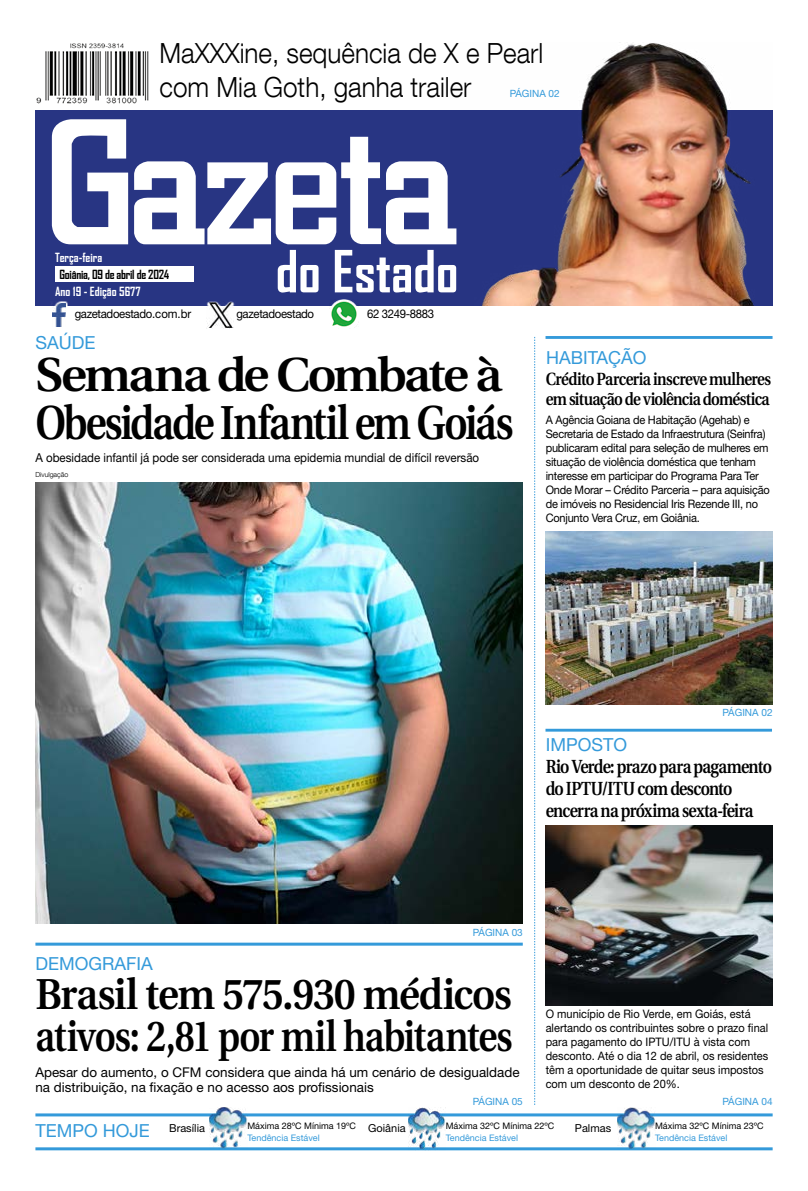
<style>
.page{position:relative;width:808px;height:1191px;background:#fff}
.page>*{position:absolute;margin:0;border:0;box-sizing:border-box;transform-origin:0 0}
.t1{font:700 55.6px "Agency FB";color:#fff}
.t2{font:600 47.5px/48px "Utopia";letter-spacing:-.05em;color:#000;scale:1.05 1}
.t3{font:600 43.2px/42.4px "Utopia";letter-spacing:-.03em;color:#000;scale:.93 1}
.t4{font:300 27.7px/34px "Helvetica Neue LT Com";color:#000;scale:.94 1}
.t5{font:600 18.9px/21.7px "Utopia";letter-spacing:-.04em;color:#000;scale:.85 1}
.t6{font:18px "Helvetica Neue LT Std";color:#349ada}
.t7{font:600 17.6px/20px "Utopia";letter-spacing:-.045em;color:#000;scale:.85 1}
.t8{font:13.4px/15.2px "Helvetica Neue LT Std";color:#000}
.t9{font:12.3px "Helvetica Neue LT Std";color:#000;scale:.94 1}
.t10{font:700 12.1px "Agency FB";color:#fff}
.t11{font:700 12.1px "Agency FB";letter-spacing:-.02em;color:#000}
.t12{font:12px "Helvetica Neue LT Std";letter-spacing:-.03em;color:#000;scale:.95 1}
.t13{font:11.7px/14px "Helvetica Neue LT Std";letter-spacing:-.02em;color:#000;scale:.94 1}
.t14{font:11.7px/14px "Helvetica Neue LT Std";color:#000;scale:.94 1}
.t15{font:11px "Helvetica Neue LT Std";color:#000}
.t16{font:10px "Helvetica Neue LT Std";color:#349ada}
.t17{font:9px "Helvetica Neue LT Std";color:#000}
.t18{font:9px "Helvetica Neue LT Std";color:#349ada}
.t19{font:300 7px "Helvetica Neue LT Com";color:#000}
.s1{font-size:11px}
</style>
<div class="page">
<div style="left:35px;top:110px;width:737px;height:196px;background:#283583"></div>
<hr style="left:35px;top:1113px;width:738px;height:3px;background:#349ada">
<hr style="left:35px;top:1147px;width:738px;height:3px;background:#349ada">
<img style="left:408px;top:1108px;width:38px;height:42px">
<img style="left:209px;top:1108px;width:38px;height:40px">
<img style="left:617px;top:1108px;width:38px;height:40px">
<svg style="left:52px;top:119px;width:76px;height:125px"></svg>
<svg style="left:134px;top:137px;width:317px;height:107px"></svg>
<div style="left:55px;top:266px;width:138px;height:15px;background:#fff"></div>
<svg style="left:55px;top:301px;width:12px;height:26px"></svg>
<img style="left:52px;top:303px;width:13px;height:23px">
<img style="left:36px;top:43px;width:112px;height:61px">
<hr style="left:545px;top:336px;width:227px;height:3px;background:#349ada">
<hr style="left:545px;top:729px;width:227px;height:2px;background:#349ada">
<hr style="left:35px;top:942px;width:488px;height:3px;background:#349ada">
<img style="left:331px;top:299px;width:26px;height:29px">
<svg style="left:534px;top:337px;width:1px;height:768px"></svg>
<img style="left:451px;top:43px;width:303px;height:263px">
<div style="left:206px;top:301px;width:29px;height:29px;background:#fff"></div>
<img style="left:206px;top:302px;width:28px;height:26px">
<div style="left:159px;top:41px;width:385px;height:63px;background:#fff"></div>
<img style="left:546px;top:531px;width:226px;height:173px">
<img style="left:35px;top:482px;width:488px;height:441px">
<img style="left:546px;top:825px;width:226px;height:180px">
<h3 class="t4" style="left:160px;top:35px;width:410px">MaXXXine, sequência de X e Pearl com Mia Goth, ganha trailer</h3>
<p class="t16" style="left:510px;top:88px;width:52px">PÁGINA 02</p>
<p class="t10" style="left:55px;top:250px;width:49px">Terça-feira</p>
<p class="t11" style="left:59px;top:267px;width:111px">Goiânia, 09 de abril de 2024</p>
<p class="t10" style="left:55px;top:283px;width:87px">Ano 19 - Edição 5677</p>
<h1 class="t1" style="left:276px;top:237px;width:184px">do Estado</h1>
<p class="t12" style="left:75px;top:307px;width:124px">gazetadoestado.com.br</p>
<p class="t12" style="left:236px;top:307px;width:83px">gazetadoestado</p>
<p class="t12" style="left:367px;top:306px;width:72px">62 3249-8883</p>
<h3 class="t6" style="left:35px;top:332px;width:61px">SAÚDE</h3>
<h2 class="t2" style="left:35px;top:351px;width:457px">Semana de Combate à<br>Obesidade Infantil em Goiás</h2>
<p class="t9" style="left:35px;top:451px;width:474px">A obesidade infantil já pode ser considerada uma epidemia mundial de difícil reversão</p>
<p class="t19" style="left:35px;top:470px;width:35px">Divulgação</p>
<h3 class="t6" style="left:546px;top:346px;width:102px">HABITAÇÃO</h3>
<h3 class="t7" style="left:546px;top:369px;width:267px">Crédito Parceria inscreve mulheres em situação de violência doméstica</h3>
<p class="t13" style="left:546px;top:412px;width:240px">A Agência Goiana de Habitação (Agehab) e Secretaria de Estado da Infraestrutura (Seinfra) publicaram edital para seleção de mulheres em situação de violência doméstica que tenham interesse em participar do Programa Para Ter Onde Morar – Crédito Parceria – para aquisição de imóveis no Residencial Iris Rezende III, no Conjunto Vera Cruz, em Goiânia.</p>
<h3 class="t6" style="left:35px;top:952px;width:119px">DEMOGRAFIA</h3>
<p class="t16" style="left:722px;top:706px;width:51px">PÁGINA 02</p>
<h3 class="t6" style="left:546px;top:733px;width:83px">IMPOSTO</h3>
<h3 class="t5" style="left:546px;top:756px;width:268px">Rio Verde: prazo para pagamento do IPTU/ITU com desconto encerra na próxima sexta-feira</h3>
<p class="t16" style="left:473px;top:926px;width:51px">PÁGINA 03</p>
<h3 class="t3" style="left:35px;top:973px;width:515px">Brasil tem 575.930 médicos ativos: 2,81 por mil habitantes</h3>
<p class="t14" style="left:546px;top:1007px;width:238px">O município de Rio Verde, em Goiás, está alertando os contribuintes sobre o prazo final para pagamento do IPTU/ITU à vista com desconto. Até o dia 12 de abril, os residentes têm a oportunidade de quitar seus impostos com um desconto de 20%.</p>
<p class="t8" style="left:35px;top:1064px;width:486px">Apesar do aumento, o CFM considera que ainda há um cenário de desigualdade na distribuição, na fixação e no acesso aos profissionais</p>
<p class="t16" style="left:473px;top:1095px;width:51px">PÁGINA 05</p>
<p class="t16" style="left:722px;top:1095px;width:51px">PÁGINA 04</p>
<h3 class="t6" style="left:35px;top:1119px;width:171px">TEMPO HOJE <sup>Brasília</sup></h3>
<p class="t17" style="left:247px;top:1120px;width:160px">Máxima 28ºC Mínima 19ºC <span class="s1">Goiânia</span></p>
<p class="t15" style="left:575px;top:1121px;width:38px">Palmas</p>
<p class="t18" style="left:247px;top:1132px;width:74px">Tendência Estável</p>
<p class="t17" style="left:446px;top:1120px;width:110px">Máxima 32ºC Mínima 22ºC</p>
<p class="t18" style="left:446px;top:1132px;width:74px">Tendência Estável</p>
<p class="t17" style="left:655px;top:1120px;width:110px">Máxima 32ºC Mínima 23ºC</p>
<p class="t18" style="left:655px;top:1132px;width:74px">Tendência Estável</p>
</div>
